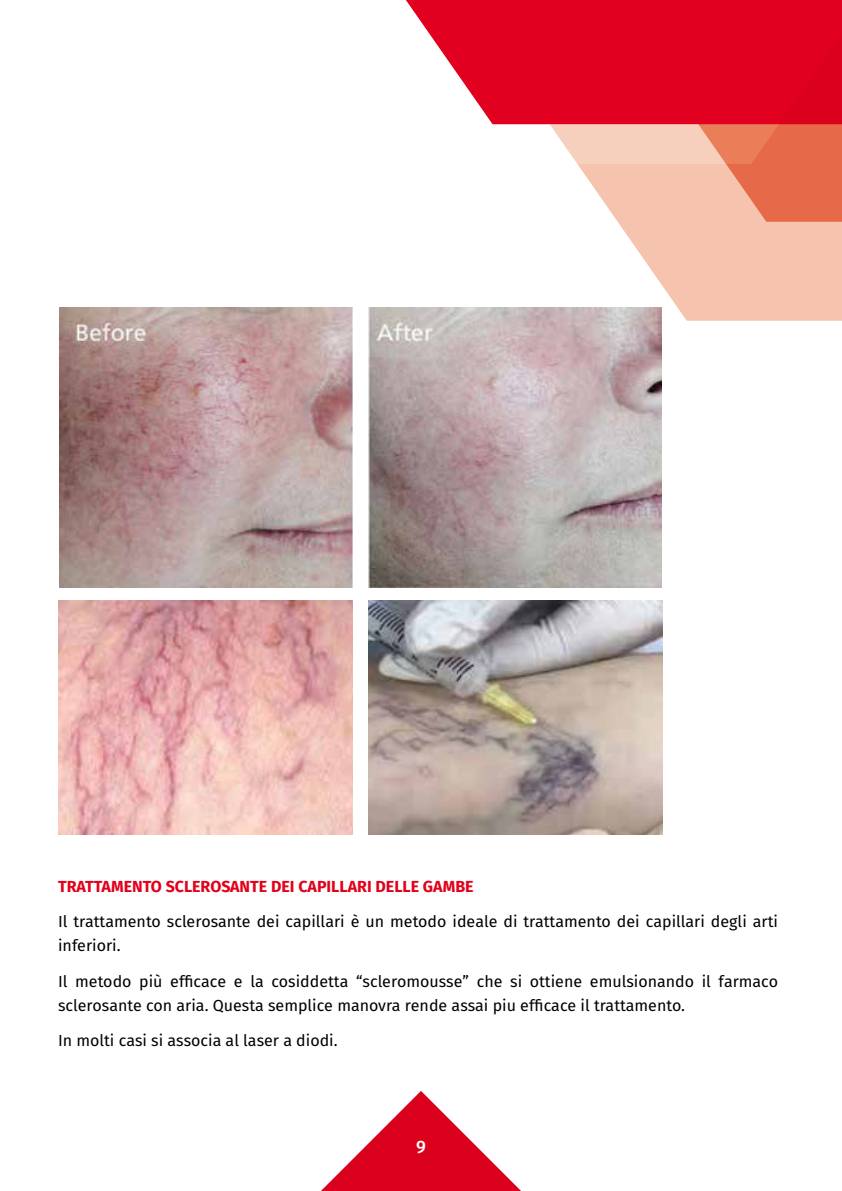
<style>
.page{position:relative;width:842px;height:1191px;background:#fff}
.page>*{position:absolute;margin:0;border:0;box-sizing:border-box;transform-origin:0 0}
.t1{font:500 18px "Fira Sans";color:#fff}
.t2{font:16px/24px "Fira Sans";color:#000}
.t3{font:700 16px "Fira Sans";color:#e2001a}
</style>
<div class="page">
<svg style="left:321px;top:1091px;width:200px;height:100px"></svg>
<svg style="left:577px;top:164px;width:265px;height:157px;fill:#f6c4ae"></svg>
<svg style="left:612px;top:164px;width:230px;height:58px;background:#ef9e84"></svg>
<svg style="left:406px;top:0;width:436px;height:164px;fill:#e20020"></svg>
<img style="left:60px;top:307px;width:292px;height:280px">
<img style="left:369px;top:307px;width:292px;height:280px">
<img style="left:58px;top:600px;width:294px;height:234px">
<img style="left:369px;top:600px;width:294px;height:234px">
<p class="t3" style="left:58px;top:872px;width:417px">TRATTAMENTO SCLEROSANTE DEI CAPILLARI DELLE GAMBE</p>
<p class="t2" style="left:58px;top:909px;width:721px">Il trattamento sclerosante dei capillari è un metodo ideale di trattamento dei capillari degli arti inferiori.</p>
<p class="t2" style="left:58px;top:968px;width:721px">Il metodo più efficace e la cosiddetta “scleromousse” che si ottiene emulsionando il farmaco sclerosante con aria. Questa semplice manovra rende assai piu efficace il trattamento.</p>
<p class="t2" style="left:58px;top:1028px;width:281px">In molti casi si associa al laser a diodi.</p>
<p class="t1" style="left:416px;top:1131px;width:11px">9</p>
</div>
